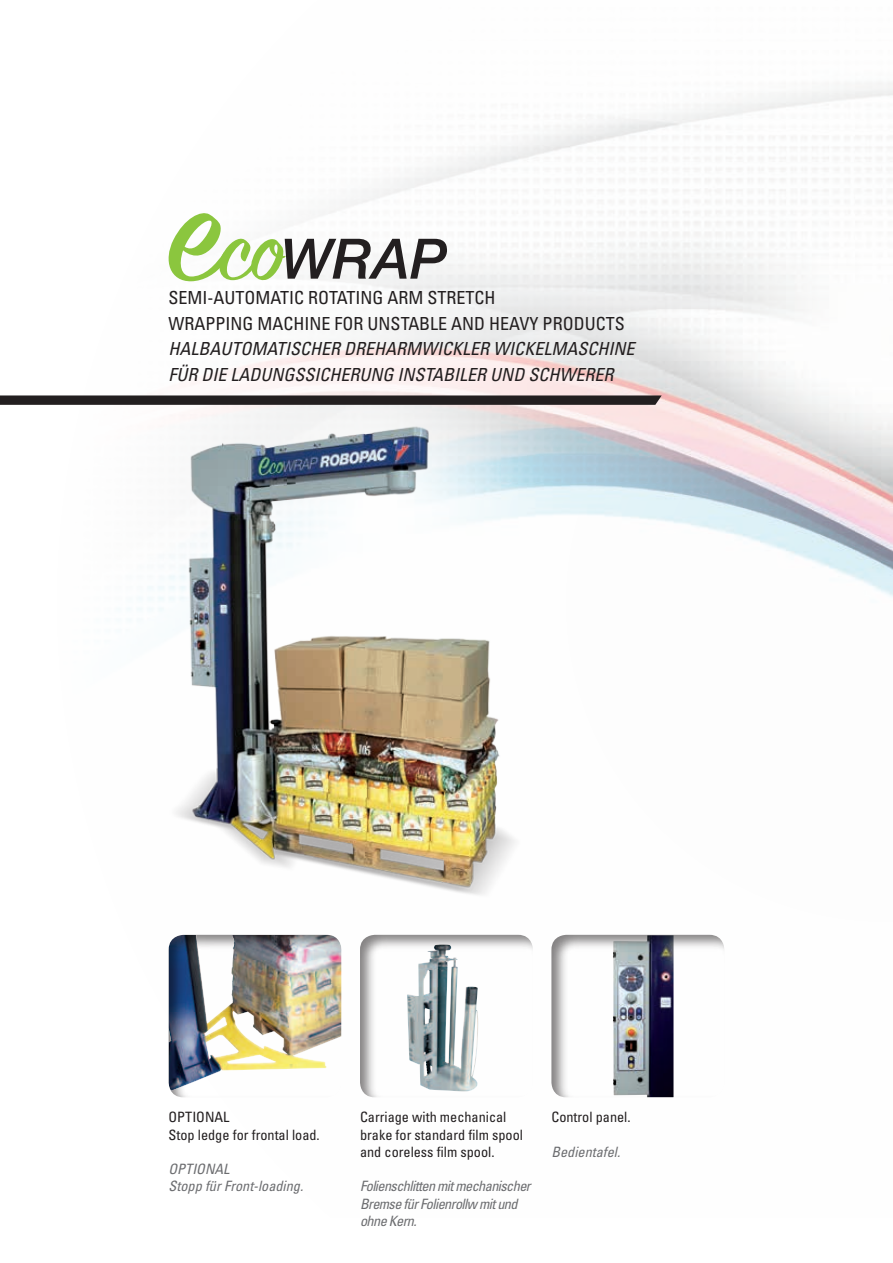
<style>
.page{position:relative;width:893px;height:1263px;background:#fff}
.page>*{position:absolute;margin:0;border:0;box-sizing:border-box;transform-origin:0 0}
.Titolo_2{font:italic condensed 18px "Univers";color:#231f20}
.Titolo_2-2{font:condensed 18px "Univers";color:#231f20}
.Normale{font:condensed 14.25px "Univers";color:#231f20}
.Normale-2{font:italic condensed 14.25px/17.2px "Univers";letter-spacing:-.04em;color:#6c6d70}
.Normale-3{font:italic condensed 14.25px "Univers";color:#6c6d70}
</style>
<div class="page">
<img style="left:127px;top:82px;width:766px;height:1003px">
<img style="left:133px;top:410px;width:415px;height:575px">
<svg style="left:163px;top:210px;width:284px;height:72px"></svg>
<div style="left:169px;top:933px;width:174px;height:165px;background:#231f20;opacity:.55"></div>
<div style="left:360px;top:933px;width:174px;height:165px;background:#231f20;opacity:.55"></div>
<div style="left:551px;top:933px;width:175px;height:165px;background:#231f20;opacity:.55"></div>
<svg style="left:0;top:395px;width:662px;height:10px;background:#312d2e"></svg>
<p class="Titolo_2-2" style="left:169px;top:286px;width:329px">SEMI-AUTOMATIC ROTATING ARM STRETCH</p>
<p class="Titolo_2-2" style="left:169px;top:312px;width:458px">WRAPPING MACHINE FOR UNSTABLE AND HEAVY PRODUCTS</p>
<p class="Titolo_2" style="left:169px;top:337px;width:467px">HALBAUTOMATISCHER DREHARMWICKLER WICKELMASCHINE</p>
<p class="Titolo_2" style="left:169px;top:363px;width:446px">FÜR DIE LADUNGSSICHERUNG INSTABILER UND SCHWERER</p>
<p class="Normale" style="left:169px;top:1108px;width:62px">OPTIONAL</p>
<p class="Normale" style="left:169px;top:1125px;width:153px">Stop ledge for frontal load.</p>
<p class="Normale-3" style="left:169px;top:1160px;width:62px">OPTIONAL</p>
<p class="Normale-3" style="left:169px;top:1177px;width:136px">Stopp für Front-loading.</p>
<p class="Normale" style="left:360px;top:1108px;width:148px">Carriage with mechanical</p>
<p class="Normale" style="left:360px;top:1125px;width:165px">brake for standard film spool</p>
<p class="Normale" style="left:360px;top:1143px;width:136px">and coreless film spool.</p>
<p class="Normale-2" style="left:360px;top:1177px;width:172px">Folienschlitten mit mechanischer</p>
<p class="Normale-2" style="left:360px;top:1194px;width:159px">Bremse für Folienrollw mit und ohne Kern.</p>
<p class="Normale" style="left:551px;top:1108px;width:81px">Control panel.</p>
<p class="Normale-3" style="left:551px;top:1143px;width:70px">Bedientafel.</p>
</div>
